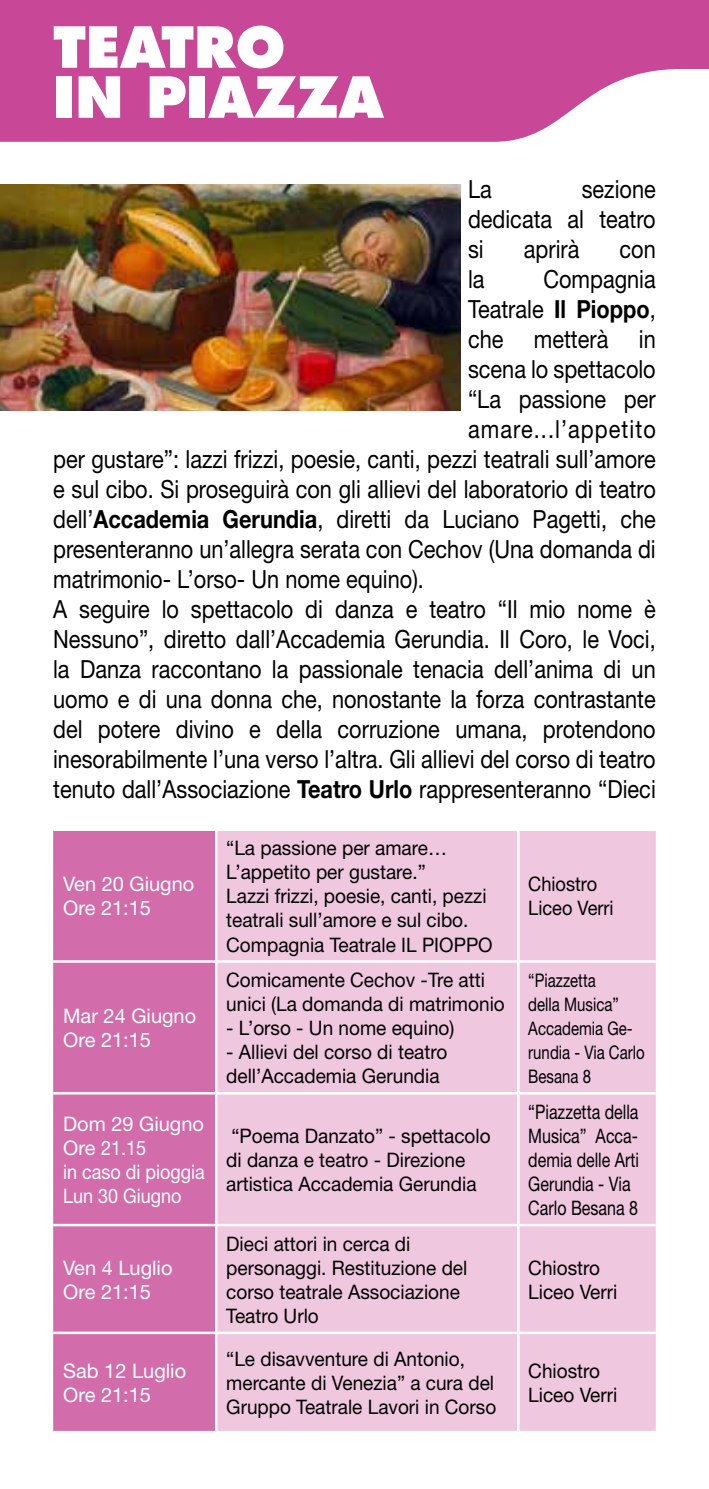
<style>
.page{position:relative;width:709px;height:1489px;background:#fff}
.page>*{position:absolute;margin:0;border:0;box-sizing:border-box;transform-origin:0 0}
.t1{font:800 55px/50px "Futura";color:#fff}
.t2{font:25px/30px "Helvetica Neue";color:#000;text-align:justify;scale:.87 1}
.t3{font:25px "Helvetica Neue";letter-spacing:.05em;color:#000;scale:.87 1}
.t4{font:20px/24px "Helvetica Neue";color:#000;scale:.95 1}
.t5{font:20px/24px "Helvetica Neue";color:#fff}
.t6{font:20px/24px "Helvetica Neue";color:#000;scale:.8 1}
.t7{font:20px/24px "Helvetica Neue";color:#000;scale:.91 1}
.t8{font:18.75px/24px "Helvetica Neue";color:#000;scale:.8 1}
.s1{font-weight:700}
</style>
<div class="page">
<svg style="left:0;top:0;width:709px;height:142px;background:#cd589f"></svg>
<div style="left:53px;top:831px;width:162px;height:599px;background:#d36cab"></div>
<div style="left:217px;top:831px;width:439px;height:599px;background:#efc8e0"></div>
<hr style="left:53px;top:960px;width:163px;height:2px;background:#fff">
<hr style="left:53px;top:1091px;width:163px;height:3px;background:#fff">
<hr style="left:53px;top:1223px;width:163px;height:3px;background:#fff">
<hr style="left:53px;top:1331px;width:163px;height:2px;background:#fff">
<hr style="left:216px;top:960px;width:302px;height:2px;background:#fff">
<hr style="left:517px;top:831px;width:2px;height:129px;background:#fff">
<hr style="left:518px;top:960px;width:138px;height:2px;background:#fff">
<hr style="left:517px;top:962px;width:2px;height:129px;background:#fff">
<hr style="left:216px;top:1091px;width:302px;height:3px;background:#fff">
<hr style="left:518px;top:1091px;width:138px;height:3px;background:#fff">
<hr style="left:517px;top:1094px;width:2px;height:129px;background:#fff">
<hr style="left:216px;top:1223px;width:302px;height:3px;background:#fff">
<hr style="left:518px;top:1223px;width:138px;height:3px;background:#fff">
<hr style="left:517px;top:1226px;width:2px;height:105px;background:#fff">
<hr style="left:216px;top:1331px;width:302px;height:2px;background:#fff">
<hr style="left:518px;top:1331px;width:138px;height:2px;background:#fff">
<hr style="left:517px;top:1333px;width:2px;height:97px;background:#fff">
<img style="left:0;top:184px;width:461px;height:227px">
<h1 class="t1" style="left:53px;top:22px;width:332px">TEATRO<br>IN PIAZZA</h1>
<p class="t2" style="left:468px;top:173px;width:217px;text-indent:114px">sezione dedicata al teatro si</p>
<p class="t2" style="left:468px;top:173px;width:29px">La</p>
<p class="t2" style="left:524px;top:233px;width:65px">aprirà</p>
<p class="t2" style="left:619px;top:233px;width:43px">con</p>
<p class="t2" style="left:468px;top:263px;width:20px">la</p>
<p class="t2" style="left:543px;top:263px;width:131px">Compagnia</p>
<p class="t2" style="left:468px;top:293px;width:217px">Teatrale <span class="s1">Il Pioppo</span>,</p>
<p class="t2" style="left:468px;top:323px;width:217px">che metterà in</p>
<p class="t2" style="left:468px;top:353px;width:217px">scena lo spettacolo</p>
<p class="t2" style="left:468px;top:383px;width:217px">“La passione per</p>
<p class="t3" style="left:468px;top:414px;width:217px">amare...l’appetito</p>
<p class="t2" style="left:53px;top:443px;width:694px">per gustare”: lazzi frizzi, poesie, canti, pezzi teatrali sull’amore</p>
<p class="t2" style="left:53px;top:473px;width:694px">e sul cibo. Si proseguirà con gli allievi del laboratorio di teatro</p>
<p class="t2" style="left:53px;top:503px;width:694px">dell’<span class="s1">Accademia Gerundia</span>, diretti da Luciano Pagetti, che</p>
<p class="t2" style="left:53px;top:533px;width:694px">presenteranno un’allegra serata con Cechov (Una domanda di</p>
<p class="t2" style="left:53px;top:563px;width:428px">matrimonio- L’orso- Un nome equino).</p>
<p class="t2" style="left:53px;top:593px;width:694px">A seguire lo spettacolo di danza e teatro “Il mio nome è</p>
<p class="t2" style="left:53px;top:623px;width:694px">Nessuno”, diretto dall’Accademia Gerundia. Il Coro, le Voci,</p>
<p class="t2" style="left:53px;top:653px;width:694px">la Danza raccontano la passionale tenacia dell’anima di un</p>
<p class="t2" style="left:53px;top:683px;width:694px">uomo e di una donna che, nonostante la forza contrastante</p>
<p class="t2" style="left:53px;top:713px;width:694px">del potere divino e della corruzione umana, protendono</p>
<p class="t2" style="left:53px;top:743px;width:694px">inesorabilmente l’una verso l’altra. Gli allievi del corso di teatro</p>
<p class="t2" style="left:53px;top:773px;width:694px">tenuto dall’Associazione <span class="s1">Teatro Urlo</span> rappresenteranno “Dieci</p>
<p class="t5" style="left:63px;top:872px;width:133px">Ven 20 Giugno<br>Ore 21:15</p>
<p class="t5" style="left:63px;top:1003px;width:134px">Mar 24 Giugno<br>Ore 21:15</p>
<p class="t5" style="left:63px;top:1111px;width:143px">Dom 29 Giugno<br>Ore 21.15<br>in caso di pioggia<br>Lun 30 Giugno</p>
<p class="t5" style="left:63px;top:1255px;width:111px">Ven 4 Luglio<br>Ore 21:15</p>
<p class="t4" style="left:226px;top:836px;width:282px">“La passione per amare…<br>L’appetito per gustare.”<br>Lazzi frizzi, poesie, canti, pezzi teatrali sull’amore e sul cibo.<br>Compagnia Teatrale IL PIOPPO</p>
<p class="t4" style="left:226px;top:967px;width:295px">Comicamente Cechov -Tre atti unici (La domanda di matrimonio</p>
<p class="t4" style="left:226px;top:1015px;width:242px">- L’orso - Un nome equino)</p>
<p class="t4" style="left:226px;top:1039px;width:234px">- Allievi del corso di teatro dell’Accademia Gerundia</p>
<p class="t4" style="left:226px;top:1123px;width:280px">“Poema Danzato” - spettacolo di danza e teatro - Direzione artistica Accademia Gerundia</p>
<p class="t4" style="left:226px;top:1231px;width:255px">Dieci attori in cerca di personaggi. Restituzione del corso teatrale Associazione<br>Teatro Urlo</p>
<p class="t7" style="left:528px;top:872px;width:95px">Chiostro<br>Liceo Verri</p>
<p class="t8" style="left:528px;top:967px;width:147px">“Piazzetta<br>della Musica”<br>Accademia Ge&shy;rundia - Via Carlo<br>Besana 8</p>
<p class="t6" style="left:528px;top:1099px;width:140px">“Piazzetta della<br>Musica” Acca&shy;demia delle Arti<br>Gerundia - Via<br>Carlo Besana 8</p>
<p class="t4" style="left:528px;top:1255px;width:95px">Chiostro<br>Liceo Verri</p>
<p class="t5" style="left:63px;top:1358px;width:124px">Sab 12 Luglio<br>Ore 21:15</p>
<p class="t4" style="left:226px;top:1346px;width:286px">“Le disavventure di Antonio, mercante di Venezia” a cura del<br>Gruppo Teatrale Lavori in Corso</p>
<p class="t4" style="left:528px;top:1358px;width:95px">Chiostro<br>Liceo Verri</p>
</div>
